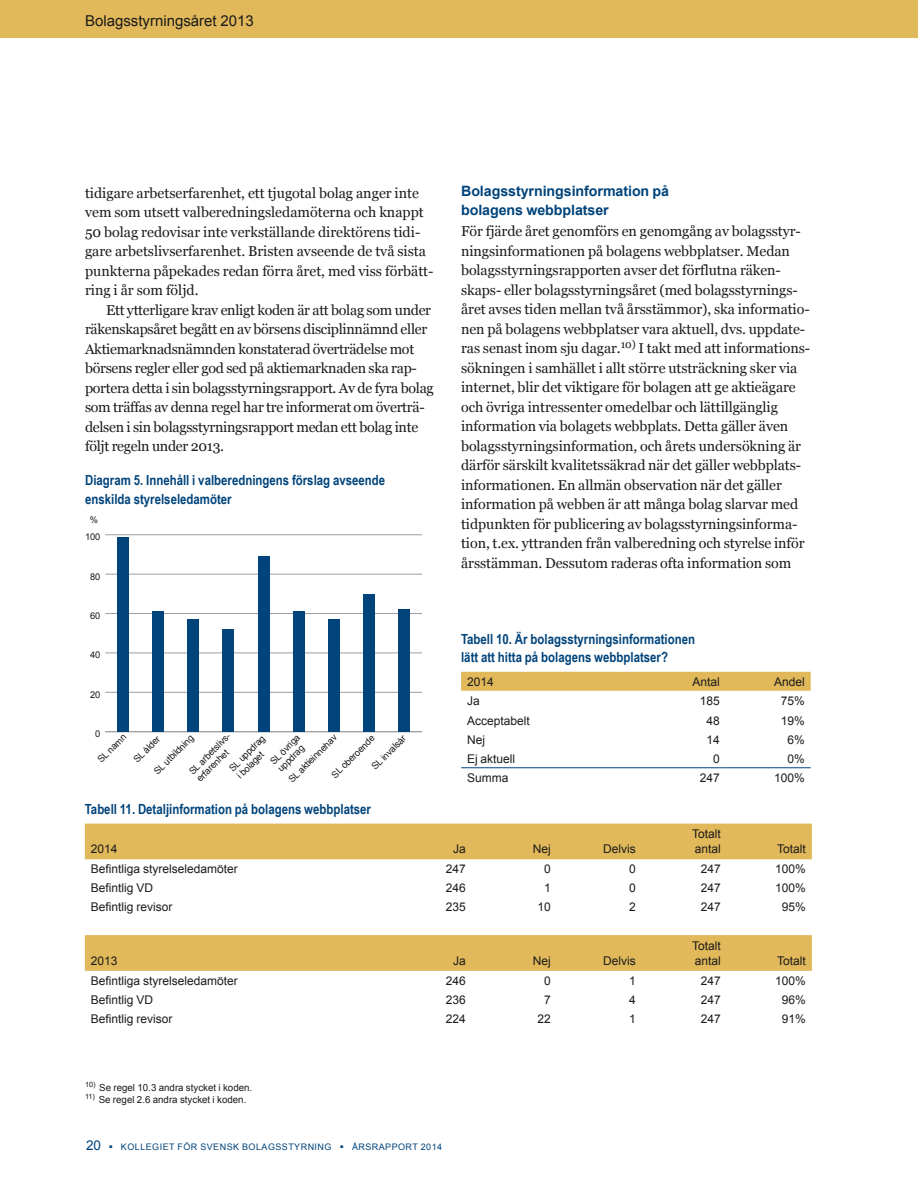
<style>
.page{position:relative;width:918px;height:1188px;background:#fff}
.page>*{position:absolute;margin:0;border:0;box-sizing:border-box;transform-origin:0 0}
.t1{font:15px "Arial";color:#1c1b1a}
.t2{font:14.25px/19.5px "Georgia";letter-spacing:-.005em;color:#1c1b1a}
.t3{font:700 14.25px/19.5px "Arial";letter-spacing:-.005em;color:#00447b}
.t4{font:700 13.95px/18px "Arial Narrow";color:#00447b}
.t5{font:12px/15px "Arial";color:#1c1b1a}
.t6{font:9.75px "Arial";color:#1c1b1a}
.t7{font:9.3px/10.5px "Arial";letter-spacing:-.015em;color:#1c1b1a}
.t8{font:9px "Arial";letter-spacing:.05em;color:#00447b}
.s1{font-size:13.5px}
</style>
<div class="page">
<div style="left:0;top:0;width:918px;height:37px;background:#e1b95b"></div>
<svg style="left:85px;top:824px;width:727px;height:147px"></svg>
<div style="left:461px;top:672px;width:350px;height:19px;background:#e1b95b"></div>
<hr style="left:461px;top:767px;width:190px;height:1px;background:#00447b">
<hr style="left:651px;top:767px;width:75px;height:1px;background:#00447b">
<hr style="left:726px;top:767px;width:85px;height:1px;background:#00447b">
<hr style="left:105px;top:731px;width:317px;height:1px;background:#9d9d9d">
<hr style="left:105px;top:692px;width:317px;height:1px;background:#9d9d9d">
<hr style="left:105px;top:653px;width:317px;height:1px;background:#9d9d9d">
<hr style="left:105px;top:613px;width:317px;height:1px;background:#9d9d9d">
<hr style="left:105px;top:574px;width:317px;height:1px;background:#9d9d9d">
<hr style="left:105px;top:534px;width:317px;height:1px;background:#9d9d9d">
<div style="left:117px;top:537px;width:11px;height:195px;background:#00447b"></div>
<div style="left:152px;top:612px;width:12px;height:120px;background:#00447b"></div>
<div style="left:188px;top:619px;width:11px;height:113px;background:#00447b"></div>
<div style="left:223px;top:629px;width:11px;height:103px;background:#00447b"></div>
<div style="left:258px;top:556px;width:11px;height:176px;background:#00447b"></div>
<div style="left:293px;top:612px;width:11px;height:120px;background:#00447b"></div>
<div style="left:328px;top:619px;width:12px;height:113px;background:#00447b"></div>
<div style="left:364px;top:594px;width:11px;height:138px;background:#00447b"></div>
<div style="left:399px;top:610px;width:11px;height:122px;background:#00447b"></div>
<p class="t1" style="left:85px;top:11px;width:170px">Bolagsstyrningsåret 2013</p>
<p class="t2" style="left:85px;top:184px;width:350px">tidigare arbetserfarenhet, ett tjugotal bolag anger inte vem som utsett valberedningsledamöterna och knappt 50 bolag redovisar inte verkställande direktörens tidi&shy;gare arbetslivserfarenhet. Bristen avseende de två sista punkterna påpekades redan förra året, med viss förbätt&shy;ring i år som följd.</p>
<p class="t2" style="left:85px;top:300px;width:350px;text-indent:21px">Ett ytterligare krav enligt koden är att bolag som under räkenskapsåret begått en av börsens disciplinnämnd eller Aktiemarknadsnämnden konstaterad överträdelse mot börsens regler eller god sed på aktiemarknaden ska rap&shy;portera detta i sin bolagsstyrningsrapport. Av de fyra bolag som träffas av denna regel har tre informerat om överträ&shy;delsen i sin bolagsstyrningsrapport medan ett bolag inte följt regeln under 2013.</p>
<p class="t4" style="left:85px;top:470px;width:302px;line-height:19.5px">Diagram 5. Innehåll i valberedningens förslag avseende enskilda styrelseledamöter</p>
<p class="t7" style="left:90px;top:514px;width:10px">%</p>
<p class="t7" style="left:85px;top:532px;width:17px">100</p>
<p class="t7" style="left:90px;top:571px;width:12px">80</p>
<p class="t7" style="left:90px;top:611px;width:12px">60</p>
<p class="t7" style="left:90px;top:650px;width:12px">40</p>
<p class="t7" style="left:90px;top:689px;width:12px">20</p>
<p class="t7" style="left:95px;top:729px;width:7px">0</p>
<p class="t7" style="left:96px;top:757px;width:38px;rotate:-45deg">SL namn</p>
<p class="t7" style="left:131px;top:757px;width:35px;rotate:-45deg">SL ålder</p>
<p class="t7" style="left:187px;top:769px;width:57px;rotate:-45deg">SL arbetslivs&shy;erfarenhet</p>
<p class="t7" style="left:227px;top:766px;width:48px;rotate:-45deg">SL uppdrag i bolaget</p>
<p class="t7" style="left:268px;top:759px;width:39px;rotate:-45deg">SL övriga uppdrag</p>
<p class="t7" style="left:286px;top:777px;width:65px;rotate:-45deg">SL aktieinnehav</p>
<p class="t7" style="left:152px;top:769px;width:53px;rotate:-45deg">SL utbildning</p>
<p class="t7" style="left:369px;top:764px;width:46px;rotate:-45deg">SL invalsår</p>
<p class="t7" style="left:329px;top:773px;width:58px;rotate:-45deg">SL oberoende</p>
<p class="t3" style="left:461px;top:181px;width:210px">Bolagsstyrningsinformation på bolagens webbplatser</p>
<p class="t2" style="left:461px;top:222px;width:351px">För fjärde året genomförs en genomgång av bolagsstyr&shy;ningsinformationen på bolagens webbplatser. Medan bolagsstyrningsrapporten avser det förflutna räken&shy;skaps- eller bolagsstyrningsåret (med bolagsstyrnings&shy;året avses tiden mellan två årsstämmor), ska informatio&shy;nen på bolagens webbplatser vara aktuell, dvs. uppdate&shy;ras senast inom sju dagar.<sup>10)</sup> I takt med att informations&shy;sökningen i samhället i allt större utsträckning sker via internet, blir det viktigare för bolagen att ge aktieägare och övriga intressenter omedelbar och lättillgänglig information via bolagets webbplats. Detta gäller även bolagsstyrningsinformation, och årets undersökning är därför särskilt kvalitetssäkrad när det gäller webbplats&shy;informationen. En allmän observation när det gäller information på webben är att många bolag slarvar med tidpunkten för publicering av bolagsstyrningsinforma&shy;tion, t.ex. yttranden från valberedning och styrelse inför årsstämman. Dessutom raderas ofta information som</p>
<p class="t4" style="left:461px;top:629px;width:236px">Tabell 10. Är bolagsstyrningsinformationen lätt att hitta på bolagens webbplatser?</p>
<p class="t5" style="left:467px;top:674px;width:28px">2014</p>
<p class="t5" style="left:692px;top:674px;width:29px">Antal</p>
<p class="t5" style="left:774px;top:674px;width:32px">Andel</p>
<p class="t5" style="left:467px;top:693px;width:14px">Ja</p>
<p class="t5" style="left:700px;top:693px;width:22px">185</p>
<p class="t5" style="left:781px;top:693px;width:26px">75%</p>
<p class="t5" style="left:467px;top:713px;width:64px">Acceptabelt</p>
<p class="t5" style="left:706px;top:713px;width:15px">48</p>
<p class="t5" style="left:781px;top:713px;width:26px">19%</p>
<p class="t5" style="left:467px;top:732px;width:19px">Nej</p>
<p class="t5" style="left:706px;top:732px;width:15px">14</p>
<p class="t5" style="left:787px;top:732px;width:19px">6%</p>
<p class="t5" style="left:467px;top:751px;width:50px">Ej aktuell</p>
<p class="t5" style="left:713px;top:751px;width:8px">0</p>
<p class="t5" style="left:787px;top:751px;width:19px">0%</p>
<p class="t5" style="left:467px;top:770px;width:43px">Summa</p>
<p class="t5" style="left:700px;top:770px;width:22px">247</p>
<p class="t5" style="left:774px;top:770px;width:32px">100%</p>
<p class="t4" style="left:85px;top:799px;width:288px">Tabell 11. Detaljinformation på bolagens webbplatser</p>
<p class="t5" style="left:91px;top:842px;width:28px">2014</p>
<p class="t5" style="left:453px;top:842px;width:14px">Ja</p>
<p class="t5" style="left:533px;top:842px;width:19px">Nej</p>
<p class="t5" style="left:603px;top:842px;width:34px">Delvis</p>
<p class="t5" style="left:692px;top:827px;width:30px">Totalt antal</p>
<p class="t5" style="left:777px;top:842px;width:30px">Totalt</p>
<p class="t5" style="left:91px;top:861px;width:148px">Befintliga styrelseledamöter</p>
<p class="t5" style="left:446px;top:861px;width:22px">247</p>
<p class="t5" style="left:544px;top:861px;width:8px">0</p>
<p class="t5" style="left:629px;top:861px;width:8px">0</p>
<p class="t5" style="left:701px;top:861px;width:22px">247</p>
<p class="t5" style="left:775px;top:861px;width:32px">100%</p>
<p class="t5" style="left:91px;top:880px;width:64px">Befintlig VD</p>
<p class="t5" style="left:446px;top:880px;width:22px">246</p>
<p class="t5" style="left:544px;top:880px;width:8px">1</p>
<p class="t5" style="left:629px;top:880px;width:8px">0</p>
<p class="t5" style="left:701px;top:880px;width:22px">247</p>
<p class="t5" style="left:775px;top:880px;width:32px">100%</p>
<p class="t5" style="left:91px;top:899px;width:83px">Befintlig revisor</p>
<p class="t5" style="left:446px;top:899px;width:22px">235</p>
<p class="t5" style="left:537px;top:899px;width:15px">10</p>
<p class="t5" style="left:629px;top:899px;width:8px">2</p>
<p class="t5" style="left:701px;top:899px;width:22px">247</p>
<p class="t5" style="left:782px;top:899px;width:26px">95%</p>
<p class="t5" style="left:91px;top:953px;width:28px">2013</p>
<p class="t5" style="left:453px;top:953px;width:14px">Ja</p>
<p class="t5" style="left:533px;top:953px;width:19px">Nej</p>
<p class="t5" style="left:603px;top:953px;width:34px">Delvis</p>
<p class="t5" style="left:692px;top:938px;width:30px">Totalt antal</p>
<p class="t5" style="left:777px;top:953px;width:30px">Totalt</p>
<p class="t5" style="left:91px;top:973px;width:148px">Befintliga styrelseledamöter</p>
<p class="t5" style="left:446px;top:973px;width:22px">246</p>
<p class="t5" style="left:544px;top:973px;width:8px">0</p>
<p class="t5" style="left:629px;top:973px;width:8px">1</p>
<p class="t5" style="left:701px;top:973px;width:22px">247</p>
<p class="t5" style="left:775px;top:973px;width:32px">100%</p>
<p class="t5" style="left:91px;top:992px;width:64px">Befintlig VD</p>
<p class="t5" style="left:446px;top:992px;width:22px">236</p>
<p class="t5" style="left:544px;top:992px;width:8px">7</p>
<p class="t5" style="left:629px;top:992px;width:8px">4</p>
<p class="t5" style="left:701px;top:992px;width:22px">247</p>
<p class="t5" style="left:782px;top:992px;width:26px">96%</p>
<p class="t5" style="left:91px;top:1011px;width:83px">Befintlig revisor</p>
<p class="t5" style="left:446px;top:1011px;width:22px">224</p>
<p class="t5" style="left:537px;top:1011px;width:15px">22</p>
<p class="t5" style="left:629px;top:1011px;width:8px">1</p>
<p class="t5" style="left:701px;top:1011px;width:22px">247</p>
<p class="t5" style="left:782px;top:1011px;width:26px">91%</p>
<p class="t6" style="left:85px;top:1081px;width:169px"><sup>10)</sup> Se regel 10.3 andra stycket i koden.</p>
<p class="t6" style="left:85px;top:1093px;width:163px"><sup>11)</sup> Se regel 2.6 andra stycket i koden.</p>
<p class="t8" style="left:86px;top:1141px;width:358px"><span class="s1">20</span> ▪ KOLLEGIET FÖR SVENSK BOLAGSSTYRNING ▪ ÅRSRAPPORT 2014</p>
</div>
